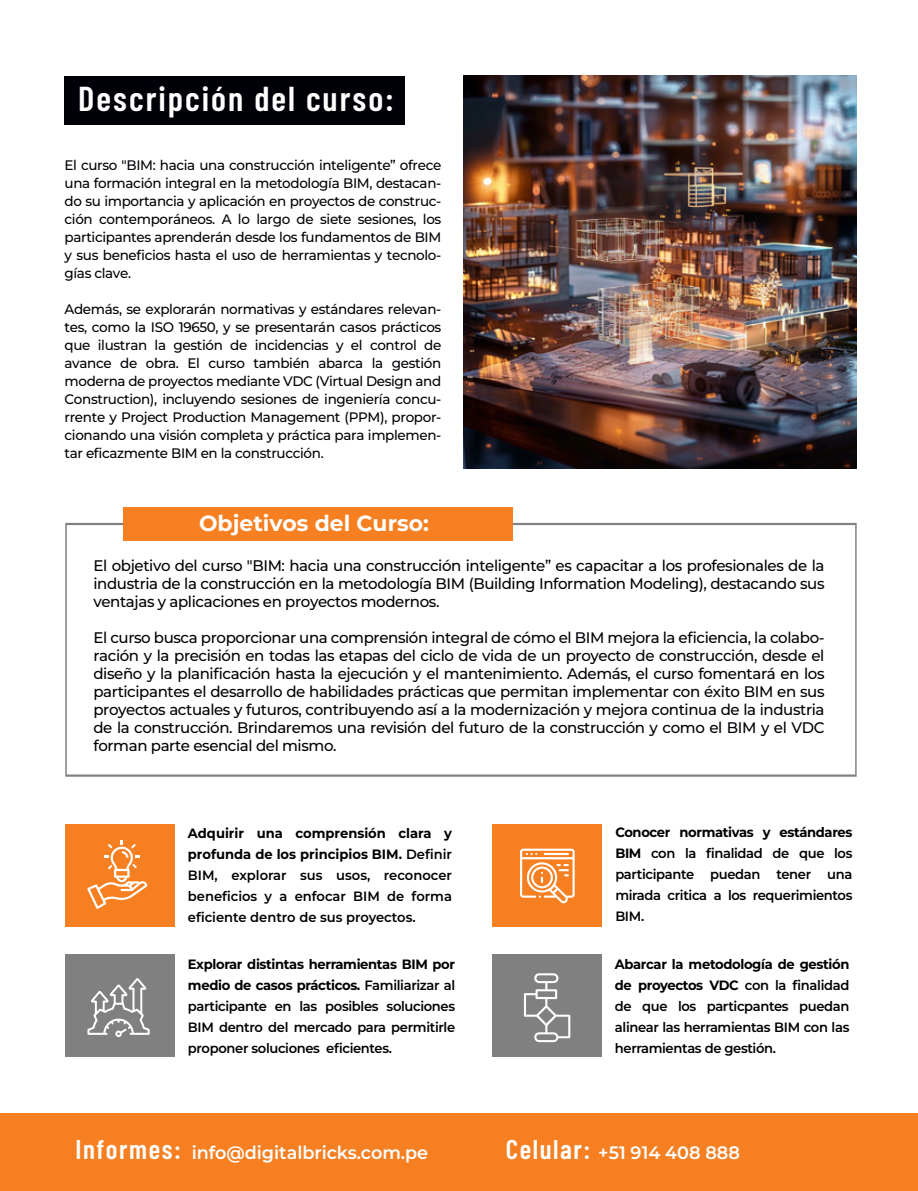
<style>
.page{position:relative;width:918px;height:1191px;background:#fff}
.page>*{position:absolute;margin:0;border:0;box-sizing:border-box;transform-origin:0 0}
.t1{font:600 34.5px "Barlow Condensed";letter-spacing:.06em;color:#fff}
.t2{font:700 21.9px "Montserrat";color:#fff}
.t3{font:600 18px "Montserrat";color:#fff}
.t4{font:500 15.3px/18px "Montserrat";letter-spacing:-.025em;color:#000006;text-align:justify}
.t5{font:500 13.8px/18px "Montserrat";letter-spacing:-.025em;color:#000006;text-align:justify}
.t6{font:600 13.5px/21px "Montserrat";letter-spacing:-.025em;color:#000;text-align:justify}
.s1{font-weight:700}
.s2{font-family:"Barlow Condensed";font-size:27px}
</style>
<div class="page">
<img style="left:464px;top:76px;width:393px;height:393px">
<div style="left:65px;top:76px;width:340px;height:49px;background:#000006"></div>
<div style="left:65px;top:824px;width:109px;height:102px;background:#f67f21"></div>
<div style="left:65px;top:955px;width:109px;height:102px;background:#808080"></div>
<div style="left:493px;top:824px;width:109px;height:102px;background:#f67f21"></div>
<div style="left:493px;top:955px;width:109px;height:102px;background:#808080"></div>
<svg style="left:65px;top:523px;width:792px;height:254px"></svg>
<div style="left:124px;top:508px;width:389px;height:33px;background:#f67f21"></div>
<svg style="left:87px;top:978px;width:63px;height:59px"></svg>
<svg style="left:87px;top:840px;width:61px;height:69px"></svg>
<svg style="left:520px;top:849px;width:55px;height:54px"></svg>
<svg style="left:524px;top:973px;width:46px;height:69px"></svg>
<div style="left:0;top:1113px;width:918px;height:78px;background:#f67f21"></div>
<h1 class="t1" style="left:78px;top:74px;width:317px">Descripción del curso:</h1>
<p class="t5" style="left:65px;top:156px;width:378px">El curso "BIM: hacia una construcción inteligente” ofrece una formación integral en la metodología BIM, destacan&shy;do su importancia y aplicación en proyectos de construc&shy;ción contemporáneos. A lo largo de siete sesiones, los participantes aprenderán desde los fundamentos de BIM y sus beneficios hasta el uso de herramientas y tecnolo&shy;gías clave.</p>
<p class="t5" style="left:65px;top:300px;width:378px">Además, se explorarán normativas y estándares relevan&shy;tes, como la ISO 19650, y se presentarán casos prácticos que ilustran la gestión de incidencias y el control de avance de obra. El curso también abarca la gestión moderna de proyectos mediante VDC (Virtual Design and Construction), incluyendo sesiones de ingeniería concu&shy;rrente y Project Production Management (PPM), propor&shy;cionando una visión completa y práctica para implemen&shy;tar eficazmente BIM en la construcción.</p>
<h2 class="t2" style="left:199px;top:508px;width:231px">Objetivos del Curso:</h2>
<p class="t4" style="left:93px;top:556px;width:733px">El objetivo del curso "BIM: hacia una construcción inteligente” es capacitar a los profesionales de la industria de la construcción en la metodología BIM (Building Information Modeling), destacando sus ventajas y aplicaciones en proyectos modernos.</p>
<p class="t4" style="left:93px;top:628px;width:733px">El curso busca proporcionar una comprensión integral de cómo el BIM mejora la eficiencia, la colabo&shy;ración y la precisión en todas las etapas del ciclo de vida de un proyecto de construcción, desde el diseño y la planificación hasta la ejecución y el mantenimiento. Además, el curso fomentará en los participantes el desarrollo de habilidades prácticas que permitan implementar con éxito BIM en sus proyectos actuales y futuros, contribuyendo así a la modernización y mejora continua de la industria de la construcción. Brindaremos una revisión del futuro de la construcción y como el BIM y el VDC forman parte esencial del mismo.</p>
<p class="t6" style="left:188px;top:822px;width:266px"><span class="s1">Adquirir una comprensión clara y profunda de los principios BIM.</span> Definir BIM, explorar sus usos, reconocer beneficios y a enfocar BIM de forma eficiente dentro de sus proyectos.</p>
<p class="t6" style="left:615px;top:821px;width:239px"><span class="s1">Conocer normativas y estándares BIM</span> con la finalidad de que los participante puedan tener una mirada critica a los requerimientos BIM.</p>
<p class="t6" style="left:188px;top:953px;width:269px"><span class="s1">Explorar distintas herramientas BIM por medio de casos prácticos.</span> Familiarizar al participante en las posibles soluciones BIM dentro del mercado para permitirle proponer soluciones eficientes.</p>
<p class="t6" style="left:615px;top:953px;width:236px"><span class="s1">Abarcar la metodología de gestión de proyectos VDC</span> con la finalidad de que los particpantes puedan alinear las herramientas BIM con las herramientas de gestión.</p>
<p class="t3" style="left:75px;top:1139px;width:354px"><span class="s2">Informes:</span> info@digitalbricks.com.pe</p>
<p class="t3" style="left:506px;top:1139px;width:236px"><span class="s2">Celular:</span> +51 914 408 888</p>
</div>
